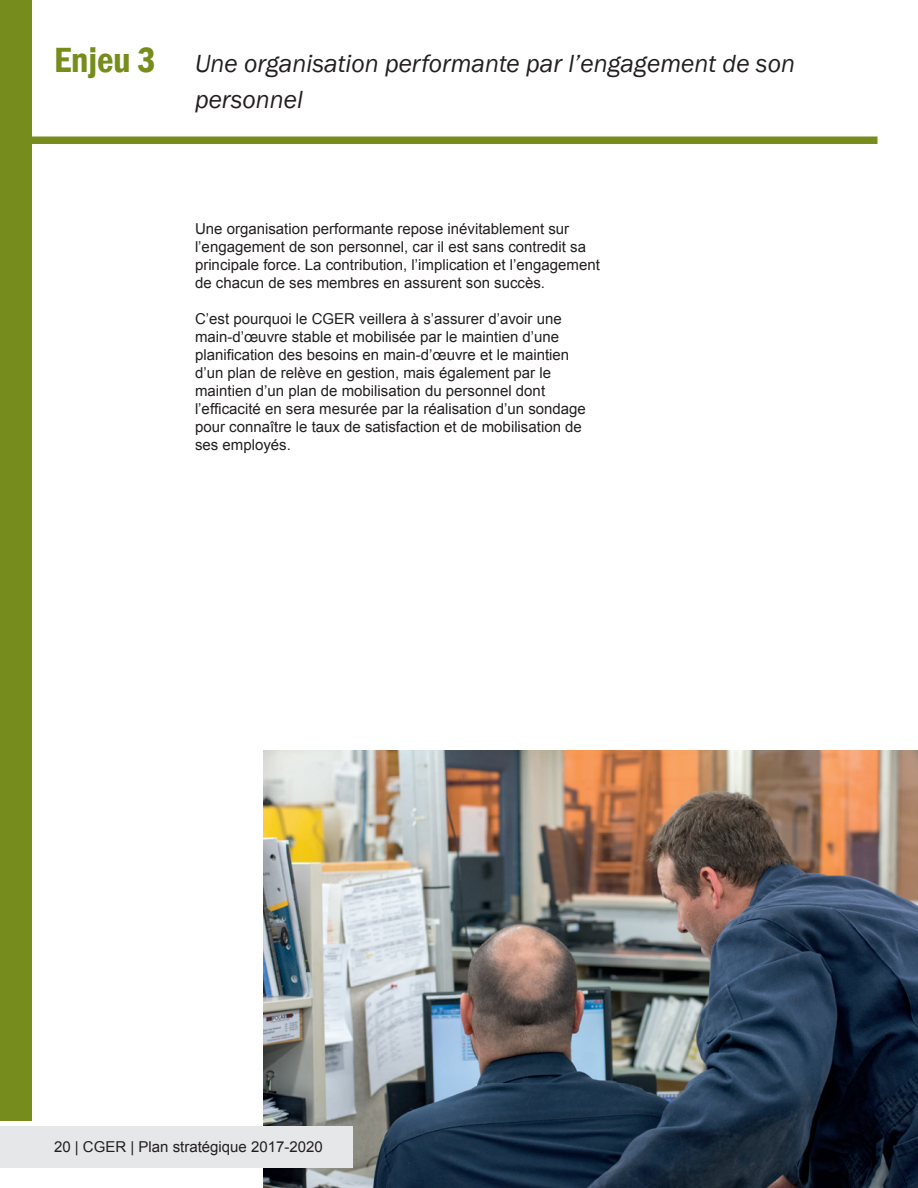
<style>
.page{position:relative;width:918px;height:1188px;background:#fff}
.page>*{position:absolute;margin:0;border:0;box-sizing:border-box;transform-origin:0 0}
.t1{font:600 condensed 36px "Franklin Gothic";color:#768d1d}
.t2{font:italic 25.5px/36px "Franklin Gothic";color:#231f20}
.t3{font:15px/18px "Arial";color:#231f20}
</style>
<div class="page">
<img style="left:263px;top:750px;width:655px;height:438px">
<div style="left:0;top:0;width:32px;height:1120px;background:#768d1d"></div>
<div style="left:27px;top:136px;width:851px;height:8px;background:#768d1d"></div>
<div style="left:0;top:1126px;width:353px;height:42px;background:#e6e7e9"></div>
<h1 class="t1" style="left:54px;top:36px;width:103px">Enjeu 3</h1>
<h2 class="t2" style="left:195px;top:46px;width:601px">Une organisation performante par l’engagement de son personnel</h2>
<p class="t3" style="left:195px;top:220px;width:406px">Une organisation performante repose inévitablement sur l’engagement de son personnel, car il est sans contredit sa principale force. La contribution, l’implication et l’engagement de chacun de ses membres en assurent son succès.</p>
<p class="t3" style="left:195px;top:310px;width:393px">C’est pourquoi le CGER veillera à s’assurer d’avoir une main-d’œuvre stable et mobilisée par le maintien d’une planification des besoins en main-d’œuvre et le maintien d’un plan de relève en gestion, mais également par le maintien d’un plan de mobilisation du personnel dont l’efficacité en sera mesurée par la réalisation d’un sondage pour connaître le taux de satisfaction et de mobilisation de ses employés.</p>
<p class="t3" style="left:54px;top:1138px;width:270px">20 | CGER | Plan stratégique 2017-2020</p>
</div>
